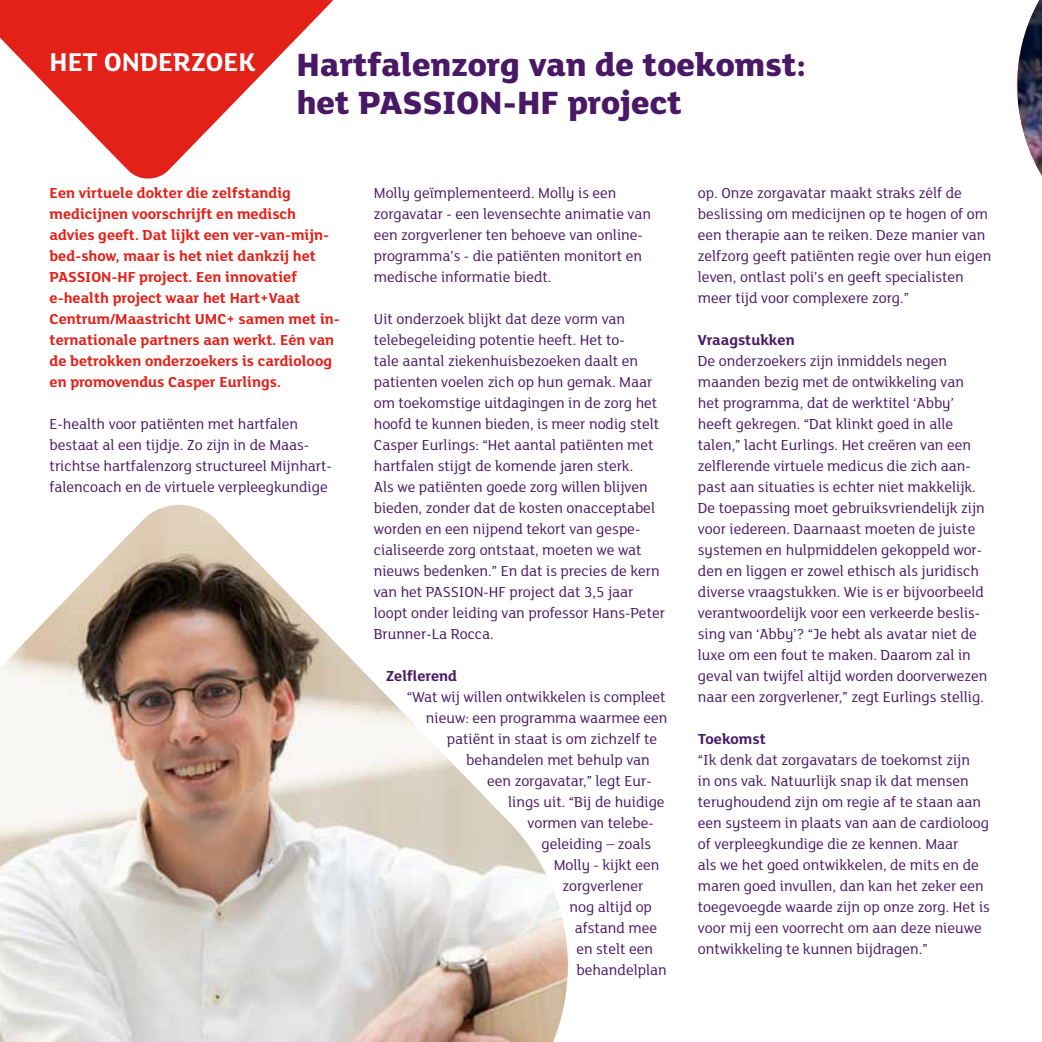
<style>
.page{position:relative;width:1042px;height:1042px;background:#fff}
.page>*{position:absolute;margin:0;border:0;box-sizing:border-box;transform-origin:0 0}
.t1{font:800 35px/38.5px "FS Lola";color:#491966}
.t2{font:700 28px "FS Lola";color:#fff}
.t3{font:15.75px/21px "FS Lola";color:#491966}
.t4{font:700 15.75px/21px "FS Lola";color:#e32119}
.t5{font:700 15.75px "FS Lola";color:#491966}
</style>
<div class="page">
<svg style="left:0;top:0;width:334px;height:179px;fill:#e32119"></svg>
<img style="left:0;top:505px;width:568px;height:537px">
<img style="left:1017px;top:0;width:25px;height:176px">
<h2 class="t2" style="left:50px;top:42px;width:17px">het</h2>
<h2 class="t2" style="left:104px;top:42px;width:18px">onderzoe</h2>
<h2 class="t2" style="left:238px;top:42px;width:19px">k</h2>
<h1 class="t1" style="left:296px;top:43px;width:511px">Hartfalenzorg van de toekomst: het PASSION-HF project</h1>
<p class="t4" style="left:50px;top:181px;width:292px">Een virtuele dokter die zelfstandig medicijnen voorschrijft en medisch advies geeft. Dat lijkt een ver-van-mijn&shy;bed-show, maar is het niet dankzij het PASSION-HF project. Een innovatief e-health project waar het Hart+Vaat Centrum/Maastricht UMC+ samen met in&shy;ternationale partners aan werkt. Eén van de betrokken onderzoekers is cardioloog en promovendus Casper Eurlings.</p>
<p class="t3" style="left:50px;top:413px;width:284px">E-health voor patiënten met hartfalen bestaat al een tijdje. Zo zijn in de Maas&shy;trichtse hartfalenzorg structureel Mijnhart&shy;falencoach en de virtuele verpleegkundige</p>
<p class="t3" style="left:374px;top:182px;width:279px">Molly geïmplementeerd. Molly is een zorgavatar - een levensechte animatie van een zorgverlener ten behoeve van online&shy;programma’s - die patiënten monitort en medische informatie biedt.</p>
<p class="t3" style="left:374px;top:307px;width:293px">Uit onderzoek blijkt dat deze vorm van telebegeleiding potentie heeft. Het to-<br>tale aantal ziekenhuisbezoeken daalt en patienten voelen zich op hun gemak. Maar om toekomstige uitdagingen in de zorg het hoofd te kunnen bieden, is meer nodig stelt Casper Eurlings: “Het aantal patiënten met hartfalen stijgt de komende jaren sterk.<br>Als we patiënten goede zorg willen blijven bieden, zonder dat de kosten onacceptabel worden en een nijpend tekort van gespe&shy;cialiseerde zorg ontstaat, moeten we wat nieuws bedenken.” En dat is precies de kern van het PASSION-HF project dat 3,5 jaar loopt onder leiding van professor Hans-Peter Brunner-La Rocca.</p>
<p class="t5" style="left:386px;top:665px;width:73px">Zelflerend</p>
<p class="t3" style="left:407px;top:685px;width:260px">“Wat wij willen ontwikkelen is compleet</p>
<p class="t3" style="left:426px;top:706px;width:243px">nieuw: een programma waarmee een</p>
<p class="t3" style="left:447px;top:727px;width:212px">patiënt in staat is om zichzelf te</p>
<p class="t3" style="left:466px;top:748px;width:185px">behandelen met behulp van</p>
<p class="t3" style="left:487px;top:769px;width:166px">een zorgavatar,” legt Eur-</p>
<p class="t3" style="left:508px;top:790px;width:158px">lings uit. “Bij de huidige</p>
<p class="t3" style="left:527px;top:811px;width:128px">vormen van telebe-</p>
<p class="t3" style="left:541px;top:832px;width:111px">geleiding – zoals</p>
<p class="t3" style="left:554px;top:853px;width:107px">Molly - kijkt een</p>
<p class="t3" style="left:562px;top:874px;width:82px">zorgverlener</p>
<p class="t3" style="left:569px;top:895px;width:84px">nog altijd op</p>
<p class="t3" style="left:575px;top:916px;width:84px">afstand mee</p>
<p class="t3" style="left:576px;top:937px;width:78px">en stelt een</p>
<p class="t3" style="left:576px;top:958px;width:92px">behandelplan</p>
<p class="t3" style="left:698px;top:181px;width:295px">op. Onze zorgavatar maakt straks zélf de beslissing om medicijnen op te hogen of om een therapie aan te reiken. Deze manier van zelfzorg geeft patiënten regie over hun eigen leven, ontlast poli’s en geeft specialisten meer tijd voor complexere zorg.”</p>
<p class="t5" style="left:698px;top:329px;width:98px">Vraagstukken</p>
<p class="t3" style="left:698px;top:349px;width:291px">De onderzoekers zijn inmiddels negen maanden bezig met de ontwikkeling van het programma, dat de werktitel ‘Abby’ heeft gekregen. “Dat klinkt goed in alle talen,” lacht Eurlings. Het creëren van een zelflerende virtuele medicus die zich aan&shy;past aan situaties is echter niet makkelijk.<br>De toepassing moet gebruiksvriendelijk zijn voor iedereen. Daarnaast moeten de juiste systemen en hulpmiddelen gekoppeld wor&shy;den en liggen er zowel ethisch als juridisch diverse vraagstukken. Wie is er bijvoorbeeld verantwoordelijk voor een verkeerde beslis&shy;sing van ‘Abby’? “Je hebt als avatar niet de luxe om een fout te maken. Daarom zal in geval van twijfel altijd worden doorverwezen naar een zorgverlener,” zegt Eurlings stellig.</p>
<p class="t5" style="left:698px;top:728px;width:69px">Toekomst</p>
<p class="t3" style="left:698px;top:748px;width:294px">“Ik denk dat zorgavatars de toekomst zijn<br>in ons vak. Natuurlijk snap ik dat mensen terughoudend zijn om regie af te staan aan een systeem in plaats van aan de cardioloog of verpleegkundige die ze kennen. Maar<br>als we het goed ontwikkelen, de mits en de maren goed invullen, dan kan het zeker een toegevoegde waarde zijn op onze zorg. Het is voor mij een voorrecht om aan deze nieuwe ontwikkeling te kunnen bijdragen.”</p>
</div>
